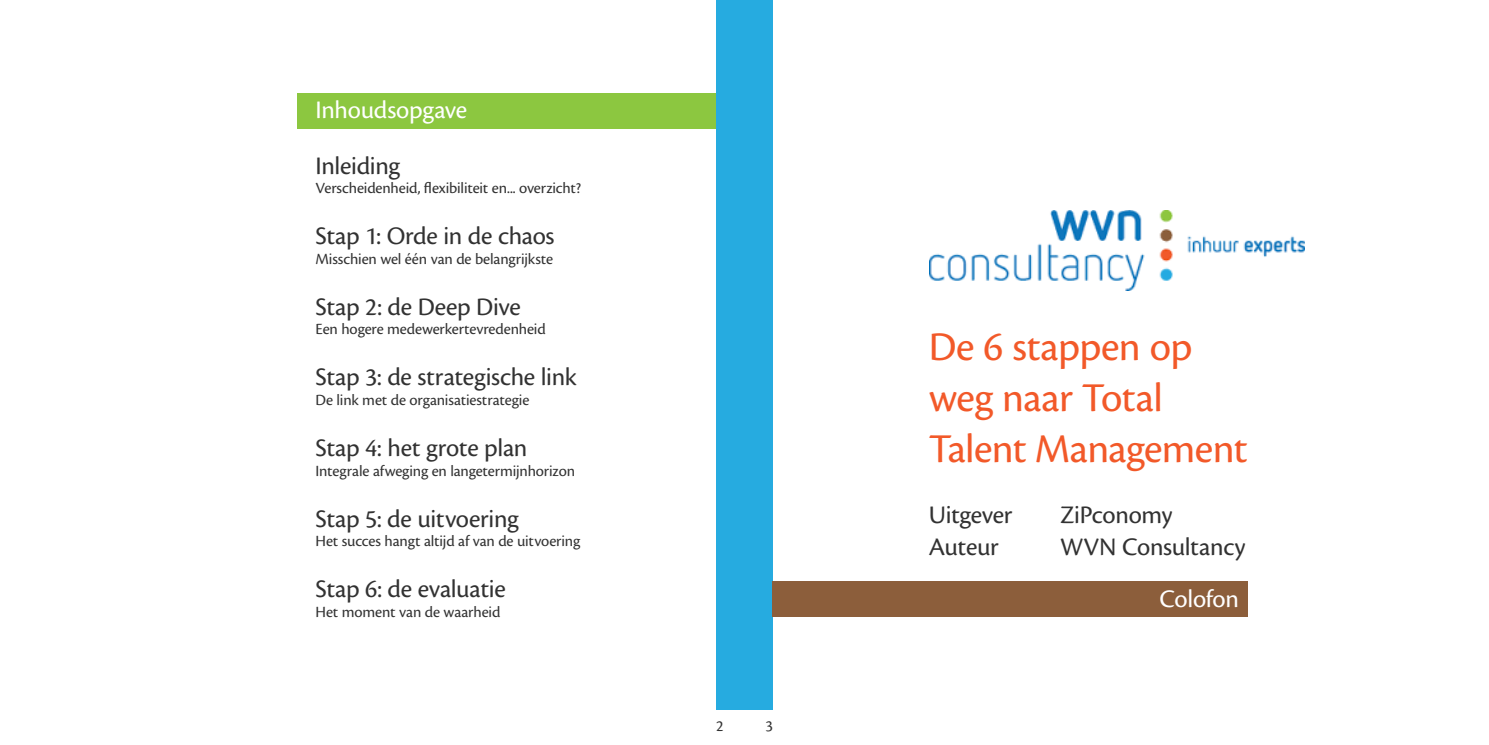
<style>
.page{position:relative;width:1489px;height:745px;background:#fff}
.page>*{position:absolute;margin:0;border:0;box-sizing:border-box;transform-origin:0 0}
.t1{font:42.5px/51px "Cronos Pro";letter-spacing:-.015em;color:#f25929}
.t2{font:26.25px/31.5px "Cronos Pro";letter-spacing:-.01em;color:#323232}
.t3{font:26.25px "Cronos Pro";letter-spacing:-.01em;color:#fff}
.t4{font:16.25px "Cronos Pro";letter-spacing:-.01em;color:#323232}
</style>
<div class="page">
<div style="left:716px;top:0;width:56px;height:709px;background:#26abe0"></div>
<div style="left:298px;top:93px;width:418px;height:35px;background:#8cc740"></div>
<div style="left:772px;top:581px;width:475px;height:35px;background:#8c5e3b"></div>
<img style="left:929px;top:210px;width:375px;height:80px">
<h2 class="t3" style="left:315px;top:94px;width:153px">Inhoudsopgave</h2>
<h2 class="t2" style="left:315px;top:150px;width:86px">Inleiding</h2>
<p class="t4" style="left:315px;top:179px;width:267px">Verscheidenheid, flexibiliteit en... overzicht?</p>
<h2 class="t2" style="left:315px;top:220px;width:240px">Stap 1: Orde in de chaos</h2>
<p class="t4" style="left:315px;top:249px;width:239px">Misschien wel één van de belangrijkste</p>
<h2 class="t2" style="left:315px;top:291px;width:207px">Stap 2: de Deep Dive</h2>
<p class="t4" style="left:315px;top:320px;width:232px">Een hogere medewerkertevredenheid</p>
<h2 class="t2" style="left:315px;top:361px;width:262px">Stap 3: de strategische link</h2>
<p class="t4" style="left:315px;top:390px;width:215px">De link met de organisatiestrategie</p>
<h2 class="t2" style="left:315px;top:432px;width:213px">Stap 4: het grote plan</h2>
<p class="t4" style="left:315px;top:461px;width:261px">Integrale afweging en langetermijnhorizon</p>
<h2 class="t2" style="left:315px;top:502px;width:205px">Stap 5: de uitvoering</h2>
<p class="t4" style="left:315px;top:531px;width:266px">Het succes hangt altijd af van de uitvoering</p>
<h2 class="t2" style="left:315px;top:573px;width:192px">Stap 6: de evaluatie</h2>
<p class="t4" style="left:315px;top:602px;width:186px">Het moment van de waarheid</p>
<p class="t4" style="left:716px;top:716px;width:9px">2</p>
<p class="t4" style="left:765px;top:716px;width:9px">3</p>
<h1 class="t1" style="left:928px;top:321px;width:320px">De 6 stappen op weg naar Total<br>Talent Management</h1>
<h2 class="t2" style="left:928px;top:499px;width:85px">Uitgever<br>Auteur</h2>
<h2 class="t2" style="left:1059px;top:499px;width:187px">ZiPconomy<br>WVN Consultancy</h2>
<h2 class="t3" style="left:1159px;top:583px;width:81px">Colofon</h2>
</div>
